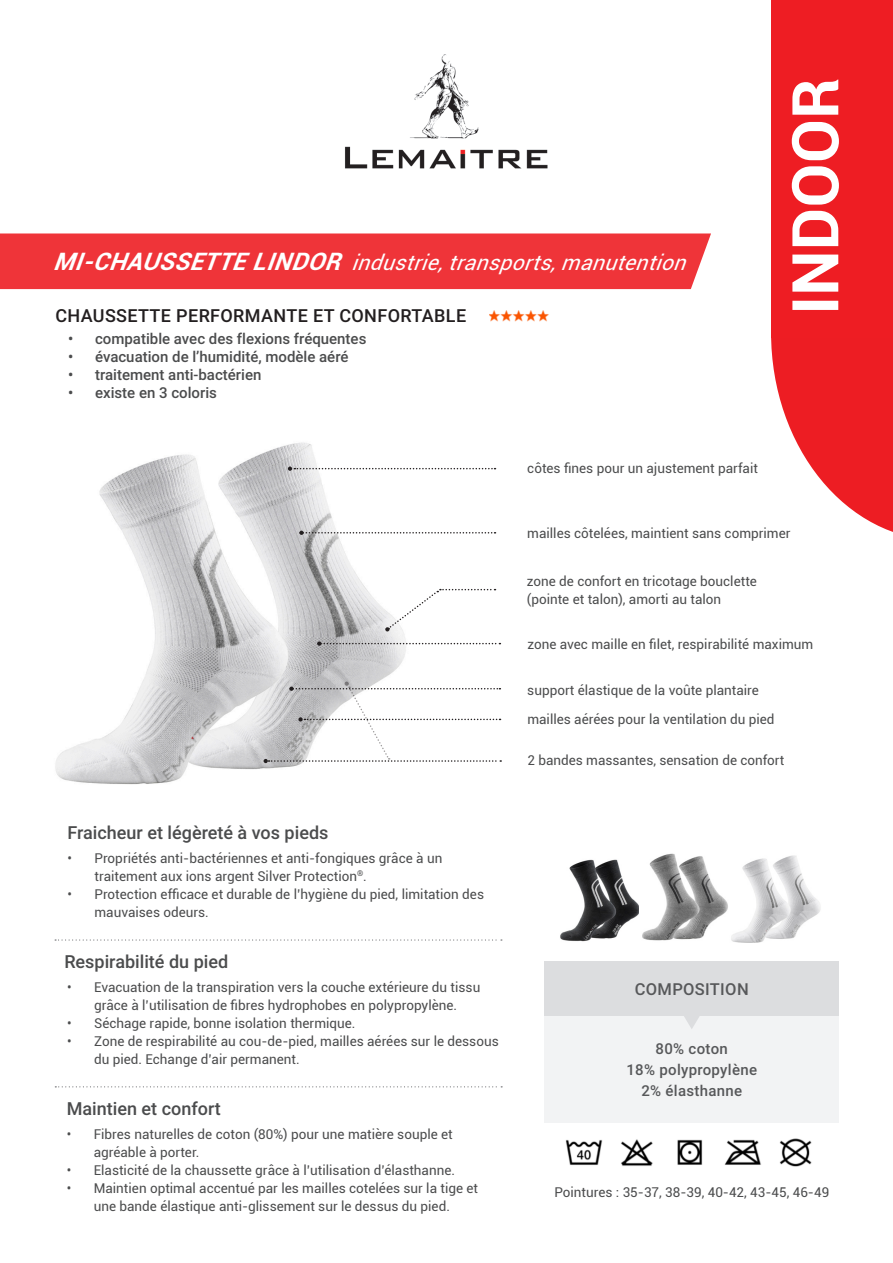
<style>
.page{position:relative;width:893px;height:1263px;background:#fff}
.page>*{position:absolute;margin:0;border:0;box-sizing:border-box;transform-origin:0 0}
.t1{font:italic 21px "Roboto";color:#fff}
.t2{font:500 18px "Roboto";color:#4b4c4d}
.Texte_FR{font:500 18px "Roboto";letter-spacing:.02em;color:#231f20}
.Texte_FR-2{font:500 16.5px "Roboto";letter-spacing:.02em;color:#57585a}
.t3{font:500 15px "Roboto";color:#4b4c4d}
.Texte_FR-3{font:500 15px "Roboto";letter-spacing:.02em;color:#57585a}
.t4{font:13.5px/18px "Roboto";color:#4b4c4d}
.s1{font-weight:700;font-size:24px}
</style>
<div class="page">
<svg style="left:771px;top:338px;width:122px;height:194px;fill:#ed1d23"></svg>
<img style="left:55px;top:442px;width:351px;height:343px">
<div style="left:771px;top:0;width:122px;height:338px;background:#ee1d23"></div>
<img style="left:345px;top:54px;width:203px;height:115px">
<img style="left:489px;top:310px;width:60px;height:12px">
<div style="left:544px;top:961px;width:295px;height:55px;background:#dcdddf"></div>
<div style="left:544px;top:1016px;width:295px;height:107px;background:#f2f3f4"></div>
<svg style="left:684px;top:1016px;width:15px;height:13px"></svg>
<svg style="left:55px;top:939px;width:447px;height:1px"></svg>
<svg style="left:55px;top:1086px;width:447px;height:1px"></svg>
<img style="left:565px;top:1138px;width:247px;height:29px">
<div style="left:0;top:233px;width:711px;height:56px;background:#ef3439"></div>
<svg style="left:391px;top:449px;width:15px;height:1px"></svg>
<svg style="left:288px;top:466px;width:207px;height:5px"></svg>
<svg style="left:351px;top:778px;width:28px;height:1px"></svg>
<svg style="left:792px;top:80px;width:47px;height:230px"></svg>
<svg style="left:342px;top:499px;width:15px;height:1px"></svg>
<svg style="left:299px;top:531px;width:196px;height:4px"></svg>
<svg style="left:317px;top:641px;width:183px;height:5px"></svg>
<svg style="left:385px;top:589px;width:110px;height:42px"></svg>
<svg style="left:264px;top:681px;width:237px;height:82px"></svg>
<img style="left:560px;top:853px;width:261px;height:90px">
<h1 class="t1" style="left:53px;top:248px;width:644px"><span class="s1">MI-CHAUSSETTELINDOR</span>industrie,transports,manutention</h1>
<p class="Texte_FR" style="left:55px;top:303px;width:412px">CHAUSSETTE PERFORMANTE ET CONFORTABLE</p>
<p class="t3" style="left:68px;top:328px;width:300px">• compatible avec des flexions fréquentes</p>
<p class="t3" style="left:68px;top:346px;width:282px">• évacuation de l’humidité, modèle aéré</p>
<p class="t3" style="left:68px;top:364px;width:195px">• traitement anti-bactérien</p>
<p class="t3" style="left:68px;top:382px;width:150px">• existe en 3 coloris</p>
<p class="t2" style="left:67px;top:820px;width:262px">Fraicheur et légèreté à vos pieds</p>
<p class="t4" style="left:94px;top:848px;width:349px;text-indent:-27px">• Propriétés anti-bactériennes et anti-fongiques grâce à un traitement aux ions argent Silver Protection<sup>®</sup>.</p>
<p class="t4" style="left:94px;top:884px;width:391px;text-indent:-27px">• Protection efficace et durable de l’hygiène du pied, limitation des mauvaises odeurs.</p>
<p class="t2" style="left:64px;top:949px;width:165px">Respirabilité du pied</p>
<p class="t4" style="left:67px;top:977px;width:415px;text-align:center">• Evacuation de la transpiration vers la couche extérieure du tissu grâce à l’utilisation de fibres hydrophobes en polypropylène.</p>
<p class="t4" style="left:67px;top:1013px;width:290px">• Séchage rapide, bonne isolation thermique.</p>
<p class="t4" style="left:94px;top:1031px;width:406px;text-indent:-27px">• Zone de respirabilité au cou-de-pied, mailles aérées sur le dessous du pied. Echange d’air permanent.</p>
<p class="t2" style="left:67px;top:1096px;width:156px">Maintien et confort</p>
<p class="t4" style="left:94px;top:1124px;width:361px;text-indent:-27px">• Fibres naturelles de coton (80%) pour une matière souple et agréable à porter.</p>
<p class="t4" style="left:67px;top:1160px;width:390px">• Elasticité de la chaussette grâce à l’utilisation d’élasthanne.</p>
<p class="t4" style="left:67px;top:1178px;width:413px;text-align:center">• Maintien optimal accentué par les mailles cotelées sur la tige et une bande élastique anti-glissement sur le dessus du pied.</p>
<p class="t4" style="left:527px;top:459px;width:232px">côtes fines pour un ajustement parfait</p>
<p class="t4" style="left:527px;top:523px;width:265px">mailles côtelées, maintient sans comprimer</p>
<p class="t4" style="left:527px;top:571px;width:232px">zone de confort en tricotage bouclette (pointe et talon), amorti au talon</p>
<p class="t4" style="left:527px;top:634px;width:287px">zone avec maille en filet, respirabilité maximum</p>
<p class="t4" style="left:527px;top:680px;width:233px">support élastique de la voûte plantaire</p>
<p class="t4" style="left:527px;top:709px;width:249px">mailles aérées pour la ventilation du pied</p>
<p class="t4" style="left:527px;top:750px;width:258px">2 bandes massantes, sensation de confort</p>
<p class="Texte_FR-2" style="left:635px;top:977px;width:115px">COMPOSITION</p>
<p class="Texte_FR-3" style="left:656px;top:1038px;width:74px">80% coton</p>
<p class="Texte_FR-3" style="left:626px;top:1059px;width:132px">18% polypropylène</p>
<p class="Texte_FR-3" style="left:641px;top:1080px;width:102px">2% élasthanne</p>
<p class="t4" style="left:554px;top:1182px;width:276px">Pointures : 35-37, 38-39, 40-42, 43-45, 46-49</p>
</div>
